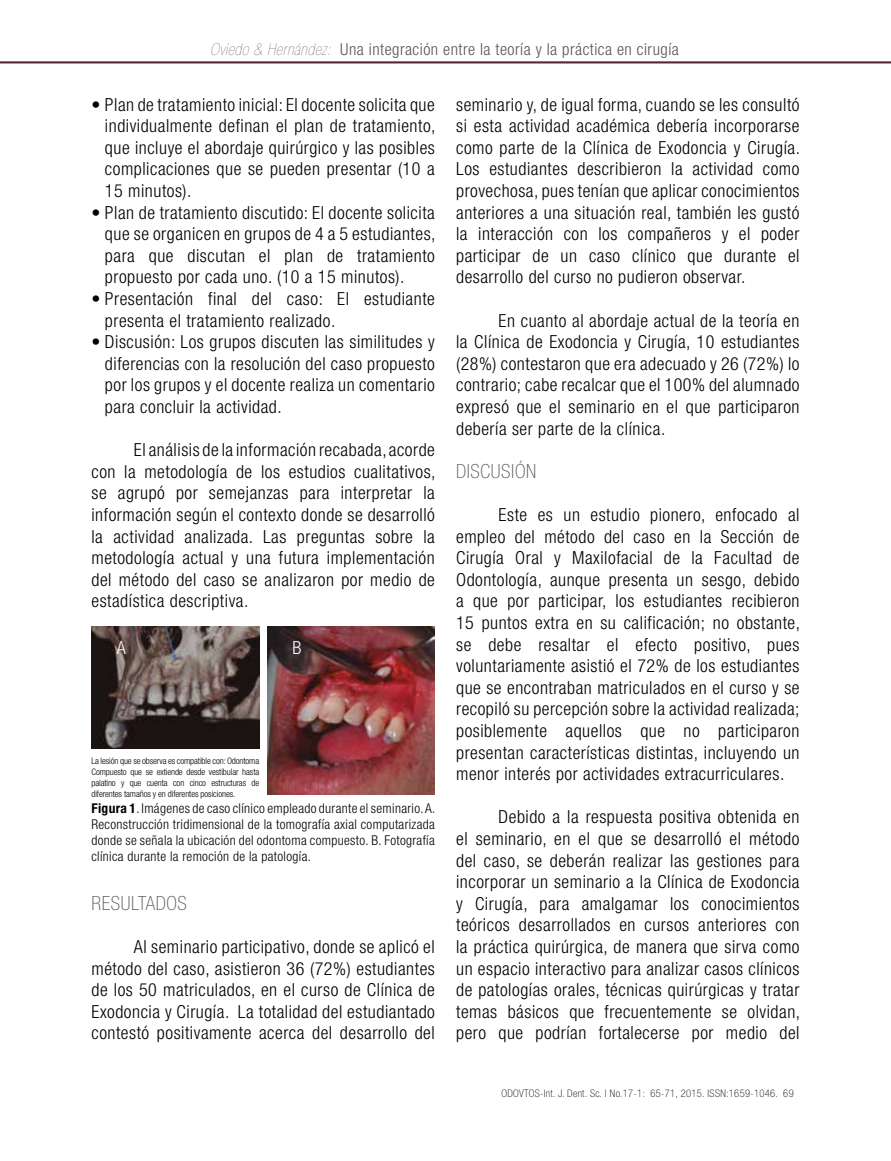
<style>
.page{position:relative;width:891px;height:1161px;background:#fff}
.page>*{position:absolute;margin:0;border:0;box-sizing:border-box;transform-origin:0 0}
.t1{font:100 condensed 19.5px "Helvetica Neue LT Std";letter-spacing:.03em;color:#575756}
.t2{font:300 condensed 18px/21.6px "Helvetica Neue LT Std";letter-spacing:.03em;color:#000;text-align:justify}
.t3{font:300 condensed 18px "Helvetica Neue LT Std";color:#fff}
.t4{font:300 condensed 16.5px "Helvetica Neue LT Std";letter-spacing:.03em;color:#575756}
.t5{font:300 condensed 13.5px/16.2px "Helvetica Neue LT Std";letter-spacing:.025em;color:#000;text-align:justify}
.t6{font:100 condensed 10.5px "Helvetica Neue LT Std";letter-spacing:.03em;color:#000}
.t7{font:300 condensed 9px/10.8px "Helvetica Neue LT Std";letter-spacing:-.01em;color:#000;text-align:justify}
.s1{font-weight:200;font-style:italic}
.s2{font-weight:700}
</style>
<div class="page">
<svg style="left:0;top:61px;width:891px;height:2px;background:#764b5d"></svg>
<img style="left:92px;top:627px;width:167px;height:122px">
<img style="left:267px;top:627px;width:167px;height:167px">
<p class="t4" style="left:210px;top:40px;width:470px"><span class="s1">Oviedo &amp; Hernández:</span> Una integración entre la teoría y la práctica en cirugía</p>
<p class="t2" style="left:105px;top:93px;width:332px;text-indent:-14px">• Plan de tratamiento inicial: El docente solicita que individualmente definan el plan de tratamiento, que incluye el abordaje quirúrgico y las posibles complicaciones que se pueden presentar (10 a 15 minutos).</p>
<p class="t2" style="left:105px;top:201px;width:332px;text-indent:-14px">• Plan de tratamiento discutido: El docente solicita que se organicen en grupos de 4 a 5 estudiantes, para que discutan el plan de tratamiento propuesto por cada uno. (10 a 15 minutos).</p>
<p class="t2" style="left:105px;top:288px;width:331px;text-indent:-14px">• Presentación final del caso: El estudiante presenta el tratamiento realizado.</p>
<p class="t2" style="left:105px;top:331px;width:331px;text-indent:-14px">• Discusión: Los grupos discuten las similitudes y diferencias con la resolución del caso propuesto por los grupos y el docente realiza un comentario para concluir la actividad.</p>
<p class="t2" style="left:91px;top:439px;width:346px;text-indent:43px">El análisis de la información recabada, acorde con la metodología de los estudios cualitativos, se agrupó por semejanzas para interpretar la información según el contexto donde se desarrolló la actividad analizada. Las preguntas sobre la metodología actual y una futura implementación del método del caso se analizaron por medio de estadística descriptiva.</p>
<p class="t2" style="left:456px;top:93px;width:346px">seminario y, de igual forma, cuando se les consultó si esta actividad académica debería incorporarse como parte de la Clínica de Exodoncia y Cirugía.<br>Los estudiantes describieron la actividad como provechosa, pues tenían que aplicar conocimientos anteriores a una situación real, también les gustó la interacción con los compañeros y el poder participar de un caso clínico que durante el desarrollo del curso no pudieron observar.</p>
<p class="t2" style="left:456px;top:309px;width:345px;text-indent:43px">En cuanto al abordaje actual de la teoría en la Clínica de Exodoncia y Cirugía, 10 estudiantes (28%) contestaron que era adecuado y 26 (72%) lo contrario; cabe recalcar que el 100% del alumnado expresó que el seminario en el que participaron debería ser parte de la clínica.</p>
<p class="t1" style="left:456px;top:460px;width:82px">DISCUSIÓN</p>
<p class="t2" style="left:456px;top:504px;width:346px;text-indent:43px">Este es un estudio pionero, enfocado al empleo del método del caso en la Sección de Cirugía Oral y Maxilofacial de la Facultad de Odontología, aunque presenta un sesgo, debido a que por participar, los estudiantes recibieron 15 puntos extra en su calificación; no obstante, se debe resaltar el efecto positivo, pues voluntariamente asistió el 72% de los estudiantes que se encontraban matriculados en el curso y se recopiló su percepción sobre la actividad realizada; posiblemente aquellos que no participaron presentan características distintas, incluyendo un menor interés por actividades extracurriculares.</p>
<p class="t2" style="left:456px;top:806px;width:346px;text-indent:43px">Debido a la respuesta positiva obtenida en el seminario, en el que se desarrolló el método del caso, se deberán realizar las gestiones para incorporar un seminario a la Clínica de Exodoncia y Cirugía, para amalgamar los conocimientos teóricos desarrollados en cursos anteriores con la práctica quirúrgica, de manera que sirva como un espacio interactivo para analizar casos clínicos de patologías orales, técnicas quirúrgicas y tratar temas básicos que frecuentemente se olvidan, pero que podrían fortalecerse por medio del</p>
<p class="t3" style="left:117px;top:637px;width:10px">A</p>
<p class="t3" style="left:292px;top:637px;width:10px">B</p>
<p class="t7" style="left:91px;top:756px;width:169px">La lesión que se observa es compatible con: Odontoma Compuesto que se extiende desde vestibular hasta palatino y que cuenta con cinco estructuras de diferentes tamaños y en diferentes posiciones.</p>
<p class="t5" style="left:91px;top:800px;width:345px"><span class="s2">Figura 1</span>. Imágenes de caso clínico empleado durante el seminario. A.<br>Reconstrucción tridimensional de la tomografía axial computarizada donde se señala la ubicación del odontoma compuesto. B. Fotografía clínica durante la remoción de la patología.</p>
<p class="t1" style="left:91px;top:892px;width:97px">RESULTADOS</p>
<p class="t2" style="left:91px;top:936px;width:345px;text-indent:43px">Al seminario participativo, donde se aplicó el método del caso, asistieron 36 (72%) estudiantes de los 50 matriculados, en el curso de Clínica de Exodoncia y Cirugía. La totalidad del estudiantado contestó positivamente acerca del desarrollo del</p>
<p class="t6" style="left:501px;top:1088px;width:294px">ODOVTOS-Int. J. Dent. Sc. | No.17-1: 65-71, 2015. ISSN:1659-1046. 69</p>
</div>
